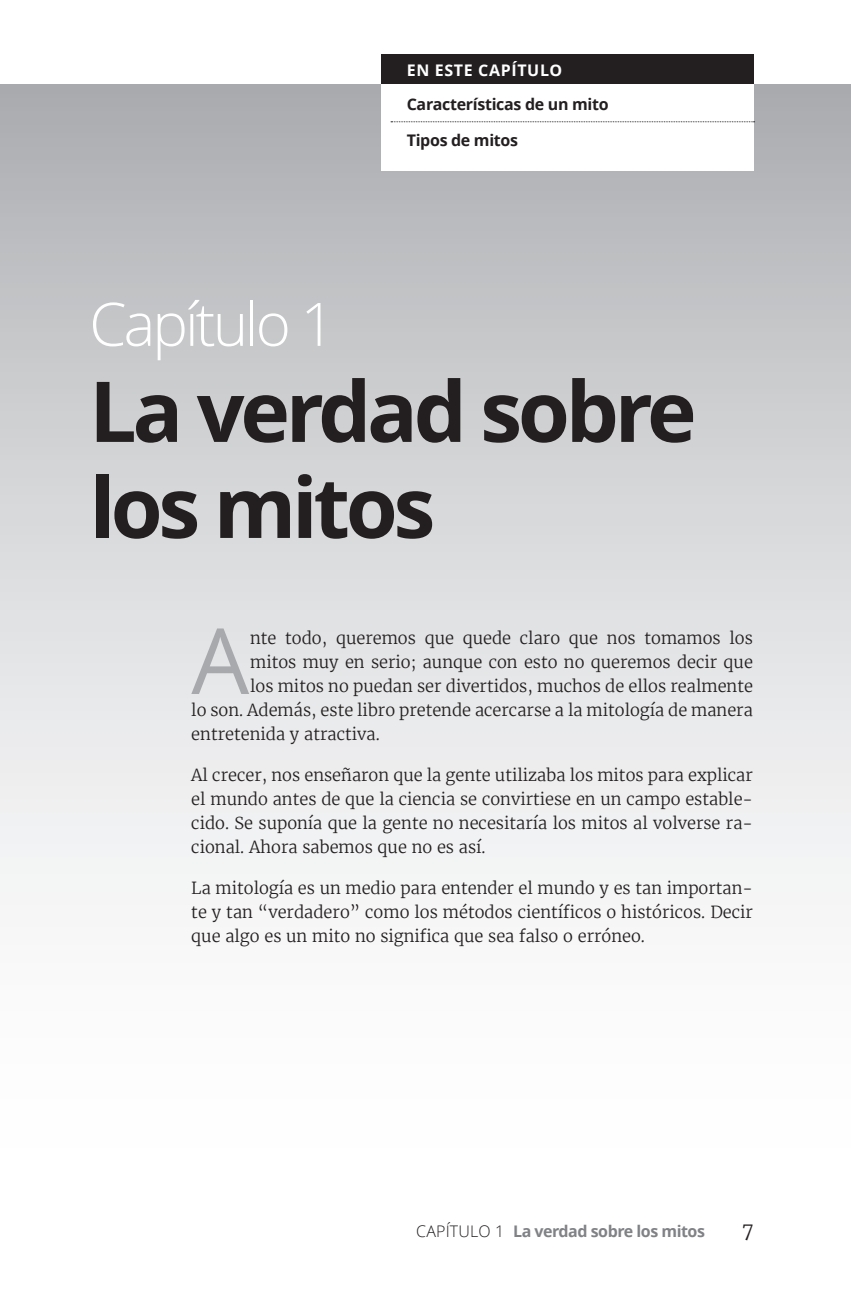
<style>
.page{position:relative;width:851px;height:1302px;background:#fff}
.page>*{position:absolute;margin:0;border:0;box-sizing:border-box;transform-origin:0 0}
.t1{font:91.4px "Open Sans";color:#a8a9ad}
.t2{font:84px/96px "Open Sans Bold EB";letter-spacing:-.05em;color:#231f20}
.t3{font:300 60px "Open Sans";color:#fff}
.t4{font:20px "Merriweather Light EB";color:#231f20}
.t5{font:16.4px/24px "Merriweather Light EB";color:#231f20;text-align:justify}
.t6{font:700 16px "Open Sans";letter-spacing:-.02em;color:#231f20}
.t7{font:16px "Open Sans Bold EB";letter-spacing:-.03em;color:#808285}
.t8{font:16px "Open Sans Bold EB";letter-spacing:.04em;color:#fff}
.s1{font-family:"Open Sans";font-weight:300;color:#231f20}
</style>
<div class="page">
<div style="left:0;top:84px;width:850px;height:1125px;background:linear-gradient(to bottom,#b2b4b7,#fff)"></div>
<div style="left:382px;top:54px;width:371px;height:30px;background:#231f20"></div>
<div style="left:382px;top:84px;width:371px;height:87px;background:#fff"></div>
<svg style="left:391px;top:121px;width:363px;height:1px"></svg>
<p class="t8" style="left:407px;top:58px;width:157px">EN ESTE CAPÍTULO</p>
<p class="t6" style="left:407px;top:92px;width:203px">Características de un mito</p>
<p class="t6" style="left:407px;top:128px;width:113px">Tipos de mitos</p>
<h3 class="t3" style="left:89px;top:283px;width:247px">Capítulo 1</h3>
<h2 class="t2" style="left:89px;top:361px;width:609px">La verdad sobre los mitos</h2>
<h1 class="t1" style="left:191px;top:598px;width:59px">A</h1>
<p class="t5" style="left:250px;top:626px;width:504px">nte todo, queremos que quede claro que nos tomamos los</p>
<p class="t5" style="left:250px;top:650px;width:504px">mitos muy en serio; aunque con esto no queremos decir que</p>
<p class="t5" style="left:250px;top:674px;width:504px">los mitos no puedan ser divertidos, muchos de ellos realmente</p>
<p class="t5" style="left:191px;top:698px;width:563px">lo son. Además, este libro pretende acercarse a la mitología de manera</p>
<p class="t5" style="left:191px;top:722px;width:190px">entretenida y atractiva.</p>
<p class="t5" style="left:191px;top:763px;width:563px">Al crecer, nos enseñaron que la gente utilizaba los mitos para explicar el mundo antes de que la ciencia se convirtiese en un campo estable&shy;cido. Se suponía que la gente no necesitaría los mitos al volverse ra&shy;cional. Ahora sabemos que no es así.</p>
<p class="t5" style="left:191px;top:876px;width:563px">La mitología es un medio para entender el mundo y es tan importan&shy;te y tan “verdadero” como los métodos científicos o históricos. Decir que algo es un mito no significa que sea falso o erróneo.</p>
<p class="t7" style="left:416px;top:1220px;width:290px"><span class="s1">CaPítuLo 1</span> La verdad sobre los mitos</p>
<p class="t4" style="left:742px;top:1217px;width:13px">7</p>
</div>
